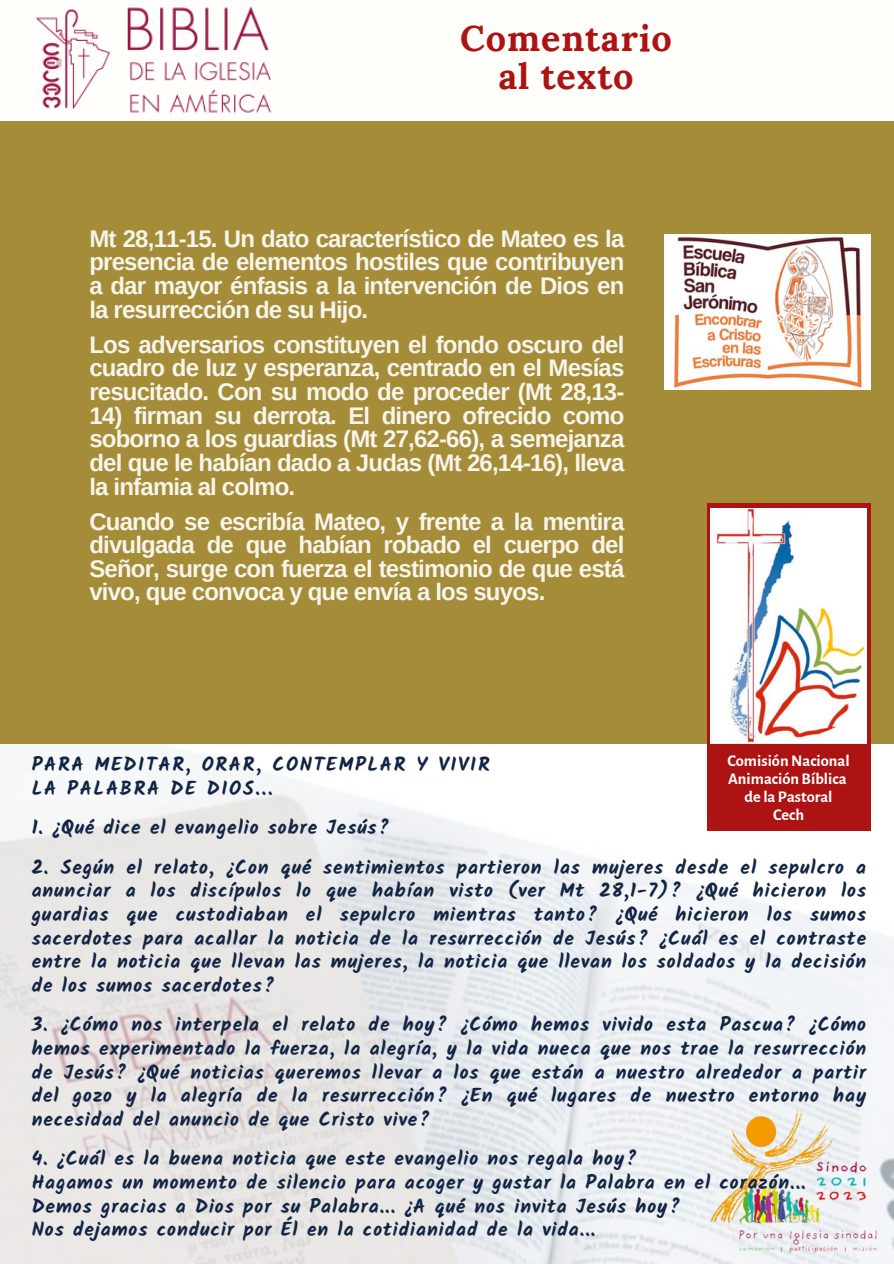
<style>
.page{position:relative;width:894px;height:1264px;background:#fff}
.page>*{position:absolute;margin:0;border:0;box-sizing:border-box;transform-origin:0 0}
.t1{font:700 36px/38.2px "Lora";letter-spacing:.025em;color:#ad1313;text-align:center}
.t2{font:700 24px/23.7px "Arimo";letter-spacing:-.035em;color:#f6f4eb;text-align:justify}
.t3{font:700 19.5px/23.7px "Kalam";letter-spacing:.045em;color:#122544;text-align:justify}
.t4{font:700 19.5px/23.7px "Kalam";letter-spacing:.085em;color:#122544}
.t5{font:700 16.35px/18px "Alegreya Sans";color:#fff;text-align:center}
</style>
<div class="page">
<div style="left:0;top:0;width:893px;height:1263px;background:#fffefa"></div>
<img style="left:0;top:743px;width:893px;height:520px">
<div style="left:0;top:121px;width:893px;height:622px;background:#a48c38"></div>
<img style="left:36px;top:6px;width:236px;height:107px">
<img style="left:709px;top:1101px;width:184px;height:161px">
<div style="left:706px;top:743px;width:164px;height:87px;background:#ad1313"></div>
<div style="left:706px;top:503px;width:164px;height:240px;background:#ad1313"></div>
<img style="left:710px;top:508px;width:156px;height:235px">
<img style="left:664px;top:234px;width:206px;height:155px">
<h1 class="t1" style="left:460px;top:19px;width:213px">Comentario al texto</h1>
<p class="t2" style="left:89px;top:227px;width:536px">Mt 28,11-15. Un dato característico de Mateo es la presencia de elementos hostiles que contribuyen a dar mayor énfasis a la intervención de Dios en la resurrección de su Hijo.</p>
<p class="t2" style="left:89px;top:332px;width:536px">Los adversarios constituyen el fondo oscuro del cuadro de luz y esperanza, centrado en el Mesías resucitado. Con su modo de proceder (Mt 28,13-</p>
<p class="t2" style="left:89px;top:403px;width:536px">14) firman su derrota. El dinero ofrecido como soborno a los guardias (Mt 27,62-66), a semejanza del que le habían dado a Judas (Mt 26,14-16), lleva la infamia al colmo.</p>
<p class="t2" style="left:89px;top:509px;width:536px">Cuando se escribía Mateo, y frente a la mentira divulgada de que habían robado el cuerpo del Señor, surge con fuerza el testimonio de que está vivo, que convoca y que envía a los suyos.</p>
<p class="t5" style="left:727px;top:751px;width:124px">ComisiónNacional<br>Animación Bíblica de la Pastoral<br>Cech</p>
<p class="t4" style="left:32px;top:752px;width:459px">PARA MEDITAR, ORAR, CONTEMPLAR Y VIVIR<br>LA PALABRA DE DIOS...</p>
<p class="t3" style="left:32px;top:815px;width:359px">1. ¿Qué dice el evangelio sobre Jesús?</p>
<p class="t3" style="left:32px;top:855px;width:835px">2. Según el relato, ¿Con qué sentimientos partieron las mujeres desde el sepulcro a anunciar a los discípulos lo que habían visto (ver Mt 28,1-7)? ¿Qué hicieron los guardias que custodiaban el sepulcro mientras tanto? ¿Qué hicieron los sumos sacerdotes para acallar la noticia de la resurrección de Jesús? ¿Cuál es el contraste entre la noticia que llevan las mujeres, la noticia que llevan los soldados y la decisión de los sumos sacerdotes?</p>
<p class="t3" style="left:32px;top:1012px;width:835px">3. ¿Cómo nos interpela el relato de hoy? ¿Cómo hemos vivido esta Pascua? ¿Cómo hemos experimentado la fuerza, la alegría, y la vida nueca que nos trae la resurrección de Jesús? ¿Qué noticias queremos llevar a los que están a nuestro alrededor a partir del gozo y la alegría de la resurrección? ¿En qué lugares de nuestro entorno hay necesidad del anuncio de que Cristo vive?</p>
<p class="t3" style="left:32px;top:1146px;width:775px;text-align:left">4. ¿Cuál es la buena noticia que este evangelio nos regala hoy?<br>Hagamos un momento de silencio para acoger y gustar la Palabra en el corazón...<br>Demos gracias a Dios por su Palabra... ¿A qué nos invita Jesús hoy?<br>Nos dejamos conducir por Él en la cotidianidad de la vida...</p>
</div>
